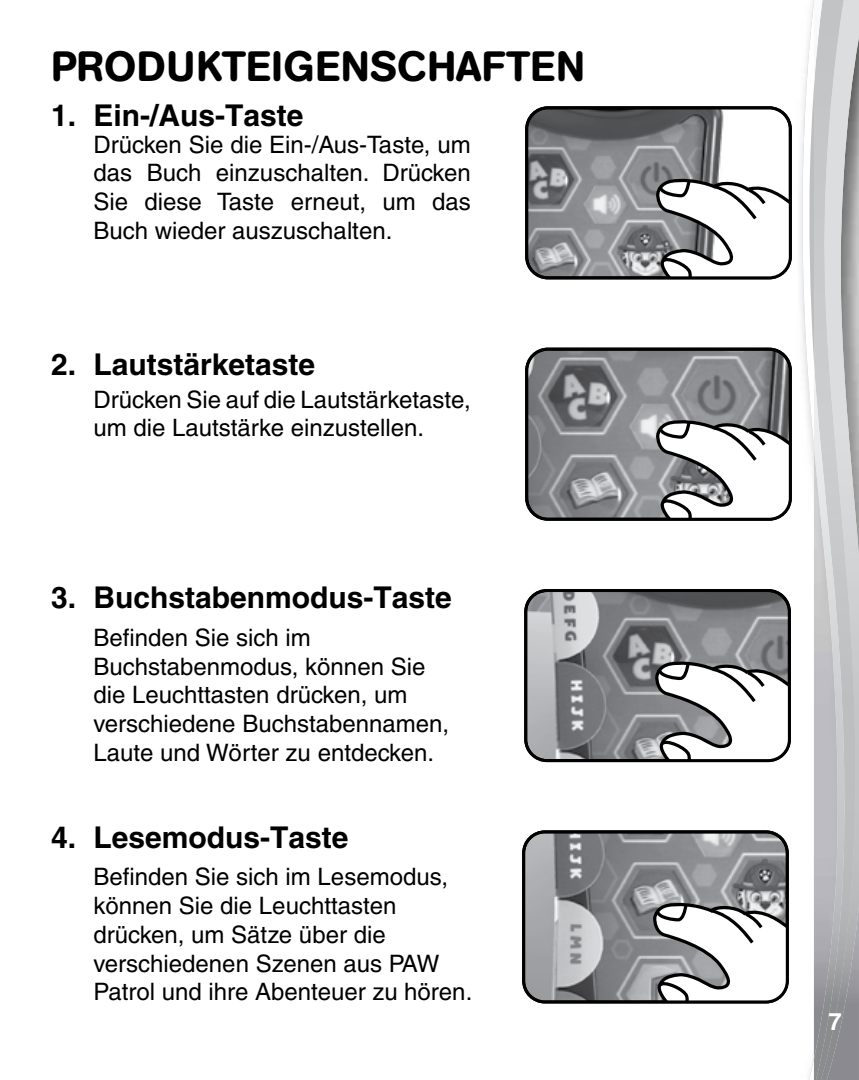
<style>
.page{position:relative;width:859px;height:1080px;background:#fff}
.page>*{position:absolute;margin:0;border:0;box-sizing:border-box;transform-origin:0 0}
.t1{font:500 42px "AG Book Rounded";letter-spacing:.02em;color:#000}
.t2{font:700 30px "Helvetica";color:#000}
.t3{font:500 24px/28.8px "Helvetica";color:#000}
.t4{font:700 24px "Helvetica";color:#fff}
</style>
<div class="page">
<svg style="left:802px;top:0;width:12px;height:1080px"></svg>
<img style="left:847px;top:906px;width:12px;height:174px">
<svg style="left:847px;top:0;width:12px;height:906px;background:#b6b7b8"></svg>
<img style="left:814px;top:0;width:33px;height:1080px">
<img style="left:529px;top:110px;width:259px;height:166px">
<svg style="left:654px;top:177px;width:134px;height:99px"></svg>
<div style="left:525px;top:106px;width:267px;height:173px;border:3px solid #000;border-radius:21px"></div>
<img style="left:529px;top:351px;width:259px;height:166px">
<svg style="left:654px;top:419px;width:134px;height:98px"></svg>
<div style="left:525px;top:348px;width:267px;height:173px;border:3px solid #000;border-radius:21px"></div>
<img style="left:528px;top:593px;width:259px;height:165px">
<svg style="left:654px;top:660px;width:133px;height:98px"></svg>
<div style="left:524px;top:589px;width:267px;height:173px;border:3px solid #000;border-radius:21px"></div>
<img style="left:525px;top:834px;width:260px;height:168px">
<svg style="left:651px;top:901px;width:134px;height:101px"></svg>
<div style="left:522px;top:830px;width:267px;height:173px;border:3px solid #000;border-radius:21px"></div>
<h1 class="t1" style="left:51px;top:42px;width:535px">PRODUKTEIGENSCHAFTEN</h1>
<p class="t2" style="left:51px;top:97px;width:254px">1. Ein-/Aus-Taste</p>
<p class="t3" style="left:94px;top:130px;width:379px;text-align:justify">Drücken Sie die Ein-/Aus-Taste, um das Buch einzuschalten. Drücken Sie diese Taste erneut, um das Buch wieder auszuschalten.</p>
<p class="t2" style="left:51px;top:346px;width:266px">2. Lautstärketaste</p>
<p class="t3" style="left:94px;top:385px;width:379px">Drücken Sie auf die Lautstärketaste, um die Lautstärke einzustellen.</p>
<p class="t2" style="left:51px;top:580px;width:402px">3. Buchstabenmodus-Taste</p>
<p class="t3" style="left:94px;top:623px;width:357px">Befinden Sie sich im<br>Buchstabenmodus, können Sie die Leuchttasten drücken, um verschiedene Buchstabennamen,<br>Laute und Wörter zu entdecken.</p>
<p class="t2" style="left:51px;top:819px;width:299px">4. Lesemodus-Taste</p>
<p class="t3" style="left:94px;top:862px;width:380px">Befinden Sie sich im Lesemodus, können Sie die Leuchttasten drücken, um Sätze über die verschiedenen Szenen aus PAW<br>Patrol und ihre Abenteuer zu hören.</p>
<p class="t4" style="left:828px;top:1007px;width:15px">7</p>
</div>
